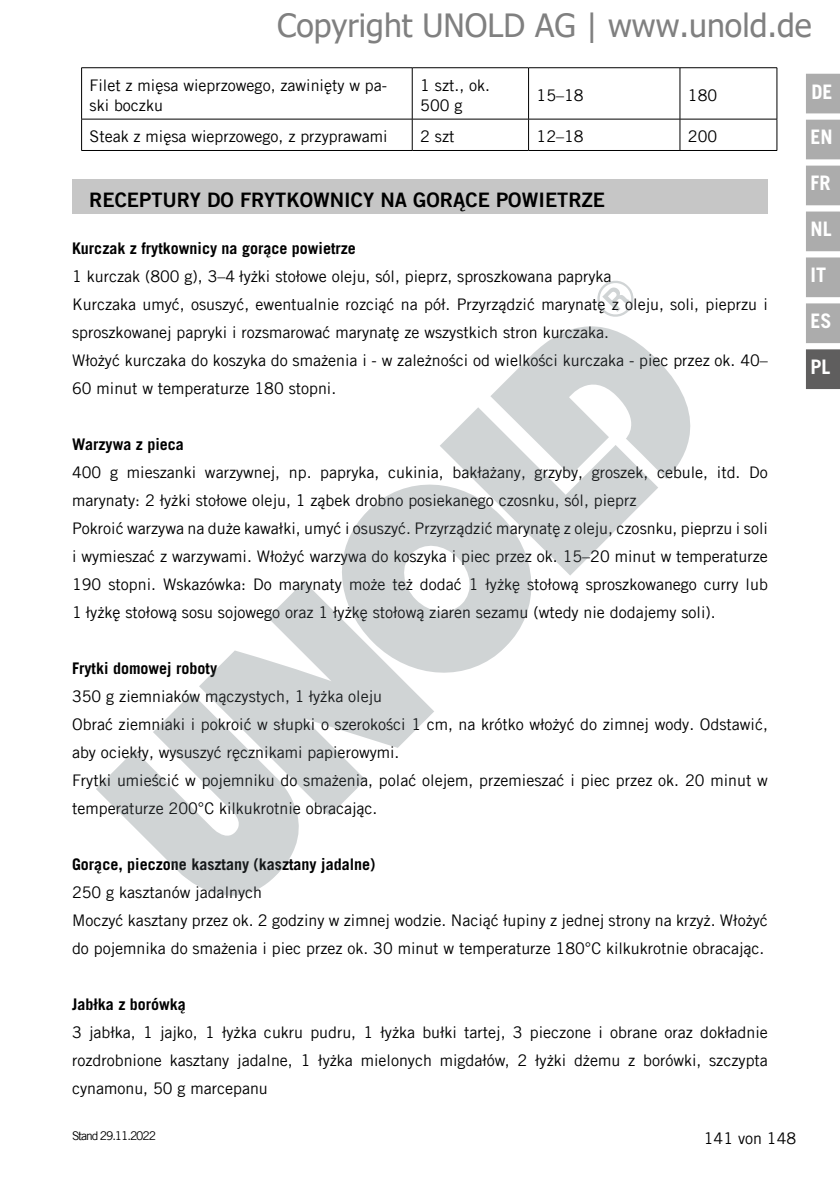
<style>
.page{position:relative;width:840px;height:1191px;background:#fff}
.page>*{position:absolute;margin:0;border:0;box-sizing:border-box;transform-origin:0 0}
.t1{font:32px "Tahoma";color:#808080}
.t2{font:20px "Trade Gothic LT Com Bd 2";color:#000}
.t3{font:700 20px "Trade Gothic LT Com";color:#fff}
.t4{font:16px/28px "Trade Gothic LT Com";color:#000}
.t5{font:700 16px "Trade Gothic LT Com";color:#000}
.t6{font:12px "Trade Gothic LT Com";letter-spacing:-.09em;color:#000}
</style>
<div class="page">
<div style="left:805px;top:74px;width:34px;height:39px;background:#acacac"></div>
<div style="left:805px;top:120px;width:34px;height:39px;background:#acacac"></div>
<div style="left:805px;top:166px;width:34px;height:39px;background:#acacac"></div>
<div style="left:805px;top:211px;width:34px;height:40px;background:#acacac;border:2px solid #acacac"></div>
<div style="left:805px;top:257px;width:34px;height:40px;background:#acacac;border:2px solid #acacac"></div>
<div style="left:805px;top:303px;width:34px;height:40px;background:#acacac;border:2px solid #acacac"></div>
<div style="left:805px;top:349px;width:34px;height:40px;background:#5f5e5e;border:2px solid #5f5e5e"></div>
<hr style="left:81px;top:67px;width:331px;height:1px;background:#000">
<hr style="left:81px;top:68px;width:1px;height:51px;background:#000">
<hr style="left:412px;top:67px;width:116px;height:1px;background:#000">
<hr style="left:411px;top:68px;width:1px;height:51px;background:#000">
<hr style="left:528px;top:67px;width:151px;height:1px;background:#000">
<hr style="left:528px;top:68px;width:1px;height:51px;background:#000">
<hr style="left:679px;top:67px;width:97px;height:1px;background:#000">
<hr style="left:679px;top:68px;width:1px;height:51px;background:#000">
<hr style="left:776px;top:68px;width:1px;height:51px;background:#000">
<hr style="left:81px;top:119px;width:331px;height:1px;background:#000">
<hr style="left:81px;top:119px;width:1px;height:31px;background:#000">
<hr style="left:412px;top:119px;width:116px;height:1px;background:#000">
<hr style="left:411px;top:119px;width:1px;height:31px;background:#000">
<hr style="left:528px;top:119px;width:151px;height:1px;background:#000">
<hr style="left:528px;top:119px;width:1px;height:31px;background:#000">
<hr style="left:679px;top:119px;width:97px;height:1px;background:#000">
<hr style="left:679px;top:119px;width:1px;height:31px;background:#000">
<hr style="left:776px;top:119px;width:1px;height:31px;background:#000">
<hr style="left:81px;top:150px;width:331px;height:1px;background:#000">
<hr style="left:412px;top:150px;width:116px;height:1px;background:#000">
<hr style="left:528px;top:150px;width:151px;height:1px;background:#000">
<hr style="left:679px;top:150px;width:97px;height:1px;background:#000">
<div style="left:72px;top:180px;width:695px;height:34px;background:#c6c6c6"></div>
<svg style="left:530px;top:326px;width:161px;height:153px;fill:#d0d4d5"></svg>
<svg style="left:440px;top:357px;width:218px;height:219px;fill:#d0d4d5"></svg>
<svg style="left:342px;top:447px;width:226px;height:226px;fill:#d0d4d5"></svg>
<svg style="left:199px;top:581px;width:235px;height:235px;fill:#d0d4d5"></svg>
<svg style="left:96px;top:690px;width:231px;height:206px;fill:#d0d4d5"></svg>
<svg style="left:597px;top:280px;width:37px;height:37px"></svg>
<h1 class="t1" style="left:277px;top:4px;width:535px">Copyright UNOLD AG | www.unold.de</h1>
<p class="t4" style="left:90px;top:75px;width:299px;line-height:20px">Filet z mięsa wieprzowego, zawinięty w pa&shy;ski boczku</p>
<p class="t4" style="left:420px;top:75px;width:71px;line-height:20px">1 szt., ok.<br>500 g</p>
<p class="t4" style="left:536px;top:81px;width:49px">15–18</p>
<p class="t4" style="left:687px;top:81px;width:31px">180</p>
<p class="t4" style="left:89px;top:123px;width:299px">Steak z mięsa wieprzowego, z przyprawami</p>
<p class="t4" style="left:420px;top:123px;width:36px">2 szt</p>
<p class="t4" style="left:536px;top:123px;width:49px">12–18</p>
<p class="t4" style="left:687px;top:123px;width:31px">200</p>
<p class="t2" style="left:89px;top:187px;width:517px">RECEPTURY DO FRYTKOWNICY NA GORĄCE POWIETRZE</p>
<p class="t5" style="left:72px;top:238px;width:285px">Kurczak z frytkownicy na gorące powietrze</p>
<p class="t4" style="left:72px;top:262px;width:697px">1 kurczak (800 g), 3–4 łyżki stołowe oleju, sól, pieprz, sproszkowana papryka<br>Kurczaka umyć, osuszyć, ewentualnie rozciąć na pół. Przyrządzić marynatę z oleju, soli, pieprzu i sproszkowanej papryki i rozsmarować marynatę ze wszystkich stron kurczaka.<br>Włożyć kurczaka do koszyka do smażenia i - w zależności od wielkości kurczaka - piec przez ok. 40– 60 minut w temperaturze 180 stopni.</p>
<p class="t3" style="left:811px;top:80px;width:23px">DE</p>
<p class="t3" style="left:810px;top:125px;width:24px">EN</p>
<p class="t3" style="left:810px;top:171px;width:21px">FR</p>
<p class="t3" style="left:810px;top:217px;width:23px">NL</p>
<p class="t3" style="left:810px;top:262px;width:17px">IT</p>
<p class="t3" style="left:810px;top:308px;width:23px">ES</p>
<p class="t3" style="left:810px;top:354px;width:21px">PL</p>
<p class="t5" style="left:72px;top:434px;width:113px">Warzywa z pieca</p>
<p class="t4" style="left:72px;top:458px;width:697px">400 g mieszanki warzywnej, np. papryka, cukinia, bakłażany, grzyby, groszek, cebule, itd. Do marynaty: 2 łyżki stołowe oleju, 1 ząbek drobno posiekanego czosnku, sól, pieprz<br>Pokroić warzywa na duże kawałki, umyć i osuszyć. Przyrządzić marynatę z oleju, czosnku, pieprzu i soli i wymieszać z warzywami. Włożyć warzywa do koszyka i piec przez ok. 15–20 minut w temperaturze 190 stopni. Wskazówka: Do marynaty może też dodać 1 łyżkę stołową sproszkowanego curry lub 1 łyżkę stołową sosu sojowego oraz 1 łyżkę stołową ziaren sezamu (wtedy nie dodajemy soli).</p>
<p class="t5" style="left:72px;top:658px;width:146px">Frytki domowej roboty</p>
<p class="t4" style="left:72px;top:682px;width:697px">350 g ziemniaków mączystych, 1 łyżka oleju<br>Obrać ziemniaki i pokroić w słupki o szerokości 1 cm, na krótko włożyć do zimnej wody. Odstawić, aby ociekły, wysuszyć ręcznikami papierowymi.<br>Frytki umieścić w pojemniku do smażenia, polać olejem, przemieszać i piec przez ok. 20 minut w temperaturze 200°C kilkukrotnie obracając.</p>
<p class="t5" style="left:72px;top:854px;width:305px">Gorące, pieczone kasztany (kasztany jadalne)</p>
<p class="t4" style="left:72px;top:878px;width:697px">250 g kasztanów jadalnych<br>Moczyć kasztany przez ok. 2 godziny w zimnej wodzie. Naciąć łupiny z jednej strony na krzyż. Włożyć do pojemnika do smażenia i piec przez ok. 30 minut w temperaturze 180°C kilkukrotnie obracając.</p>
<p class="t5" style="left:72px;top:994px;width:115px">Jabłka z borówką</p>
<p class="t4" style="left:72px;top:1018px;width:697px;text-align:justify">3 jabłka, 1 jajko, 1 łyżka cukru pudru, 1 łyżka bułki tartej, 3 pieczone i obrane oraz dokładnie rozdrobnione kasztany jadalne, 1 łyżka mielonych migdałów, 2 łyżki dżemu z borówki, szczypta cynamonu, 50 g marcepanu</p>
<p class="t6" style="left:72px;top:1128px;width:85px">Stand 29.11.2022</p>
<p class="t4" style="left:703px;top:1124px;width:94px">141 von 148</p>
</div>
